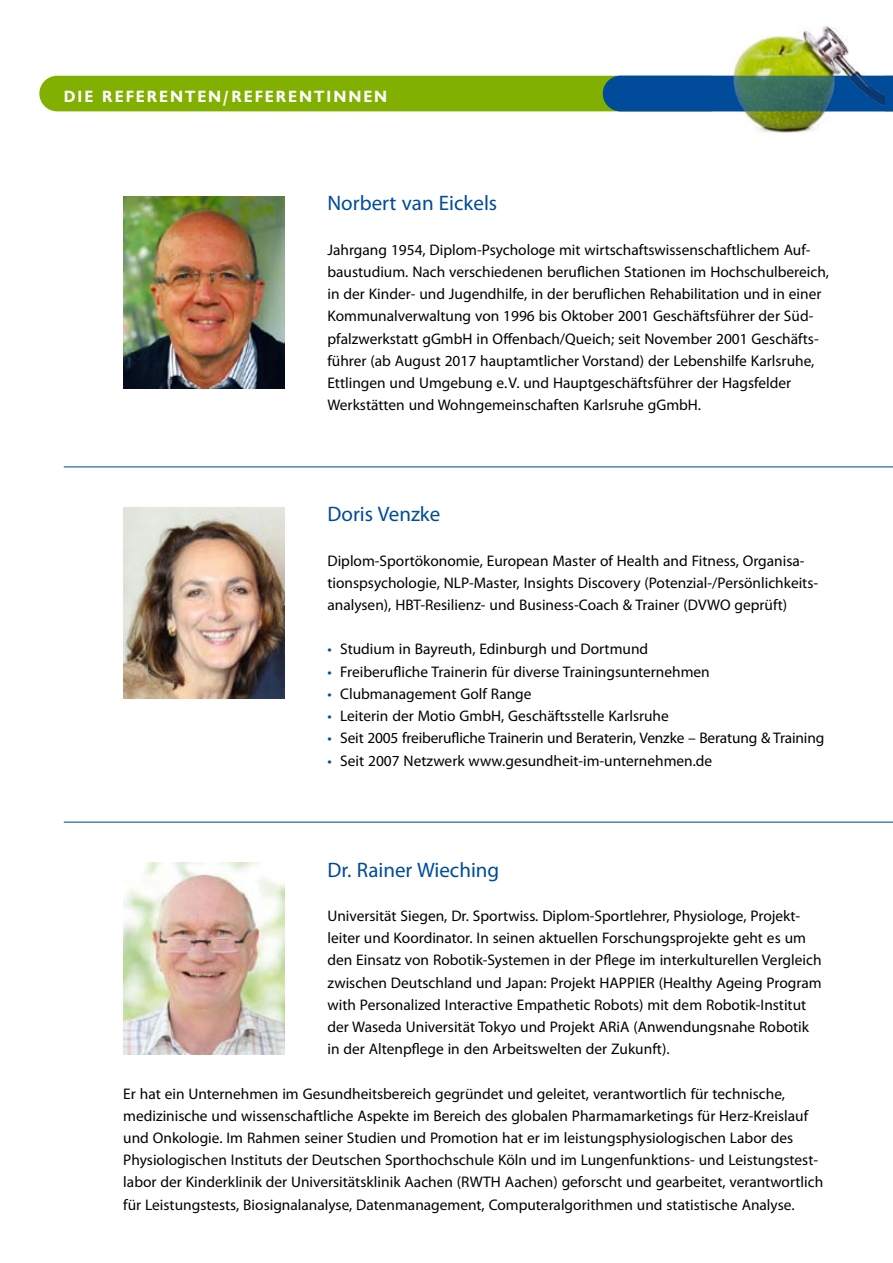
<style>
.page{position:relative;width:893px;height:1263px;background:#fff}
.page>*{position:absolute;margin:0;border:0;box-sizing:border-box;transform-origin:0 0}
.t1{font:21px "Myriad Pro";color:#004b9a}
.t2{font:700 16.8px "Chantilly";letter-spacing:.12em;color:#fff}
.t3{font:15.3px/22.2px "Myriad Pro";color:#000}
.s1{color:#004b9a}
</style>
<div class="page">
<img style="left:712px;top:26px;width:173px;height:107px">
<svg style="left:39px;top:76px;width:854px;height:35px;background:#6ca01a"></svg>
<img style="left:707px;top:76px;width:178px;height:35px">
<img style="left:123px;top:197px;width:161px;height:191px">
<hr style="left:64px;top:466px;width:829px;height:1px;background:#004b9a">
<img style="left:123px;top:507px;width:162px;height:192px">
<hr style="left:64px;top:822px;width:829px;height:1px;background:#004b9a">
<img style="left:123px;top:863px;width:162px;height:191px">
<p class="t2" style="left:64px;top:87px;width:325px">DIE REFERENTEN/REFERENTINNEN</p>
<h1 class="t1" style="left:327px;top:190px;width:171px">Norbert van Eickels</h1>
<p class="t3" style="left:327px;top:238px;width:503px">Jahrgang 1954, Diplom-Psychologe mit wirtschaftswissenschaftlichem Auf&shy;baustudium. Nach verschiedenen beruflichen Stationen im Hochschulbereich, in der Kinder- und Jugendhilfe, in der beruflichen Rehabilitation und in einer Kommunalverwaltung von 1996 bis Oktober 2001 Geschäftsführer der Süd&shy;pfalzwerkstatt gGmbH in Offenbach/Queich; seit November 2001 Geschäfts&shy;führer (ab August 2017 hauptamtlicher Vorstand) der Lebenshilfe Karlsruhe, Ettlingen und Umgebung e.V. und Hauptgeschäftsführer der Hagsfelder Werkstätten und Wohngemeinschaften Karlsruhe gGmbH.</p>
<h1 class="t1" style="left:327px;top:501px;width:114px">Doris Venzke</h1>
<p class="t3" style="left:327px;top:549px;width:492px">Diplom-Sportökonomie, European Master of Health and Fitness, Organisa&shy;tionspsychologie, NLP-Master, Insights Discovery (Potenzial-/Persönlichkeits&shy;analysen), HBT-Resilienz- und Business-Coach &amp; Trainer (DVWO geprüft)</p>
<p class="t3" style="left:327px;top:638px;width:322px"><span class="s1">•</span> Studium in Bayreuth, Edinburgh und Dortmund</p>
<p class="t3" style="left:327px;top:660px;width:384px"><span class="s1">•</span> Freiberufliche Trainerin für diverse Trainingsunternehmen</p>
<p class="t3" style="left:327px;top:682px;width:206px"><span class="s1">•</span> Clubmanagement Golf Range</p>
<p class="t3" style="left:327px;top:705px;width:343px"><span class="s1">•</span> Leiterin der Motio GmbH, Geschäftsstelle Karlsruhe</p>
<p class="t3" style="left:327px;top:727px;width:498px"><span class="s1">•</span> Seit 2005 freiberufliche Trainerin und Beraterin, Venzke – Beratung &amp; Training</p>
<p class="t3" style="left:327px;top:749px;width:386px"><span class="s1">•</span> Seit 2007 Netzwerk www.gesundheit-im-unternehmen.de</p>
<h1 class="t1" style="left:327px;top:856px;width:173px">Dr. Rainer Wieching</h1>
<p class="t3" style="left:327px;top:904px;width:496px">Universität Siegen, Dr. Sportwiss. Diplom-Sportlehrer, Physiologe, Projekt&shy;leiter und Koordinator. In seinen aktuellen Forschungsprojekte geht es um den Einsatz von Robotik-Systemen in der Pflege im interkulturellen Vergleich zwischen Deutschland und Japan: Projekt HAPPIER (Healthy Ageing Program with Personalized Interactive Empathetic Robots) mit dem Robotik-Institut der Waseda Universität Tokyo und Projekt ARiA (Anwendungsnahe Robotik in der Altenpflege in den Arbeitswelten der Zukunft).</p>
<p class="t3" style="left:123px;top:1082px;width:701px">Er hat ein Unternehmen im Gesundheitsbereich gegründet und geleitet, verantwortlich für technische, medizinische und wissenschaftliche Aspekte im Bereich des globalen Pharmamarketings für Herz-Kreislauf und Onkologie. Im Rahmen seiner Studien und Promotion hat er im leistungsphysiologischen Labor des Physiologischen Instituts der Deutschen Sporthochschule Köln und im Lungenfunktions- und Leistungstest&shy;labor der Kinderklinik der Universitätsklinik Aachen (RWTH Aachen) geforscht und gearbeitet, verantwortlich für Leistungstests, Biosignalanalyse, Datenmanagement, Computeralgorithmen und statistische Analyse.</p>
</div>
